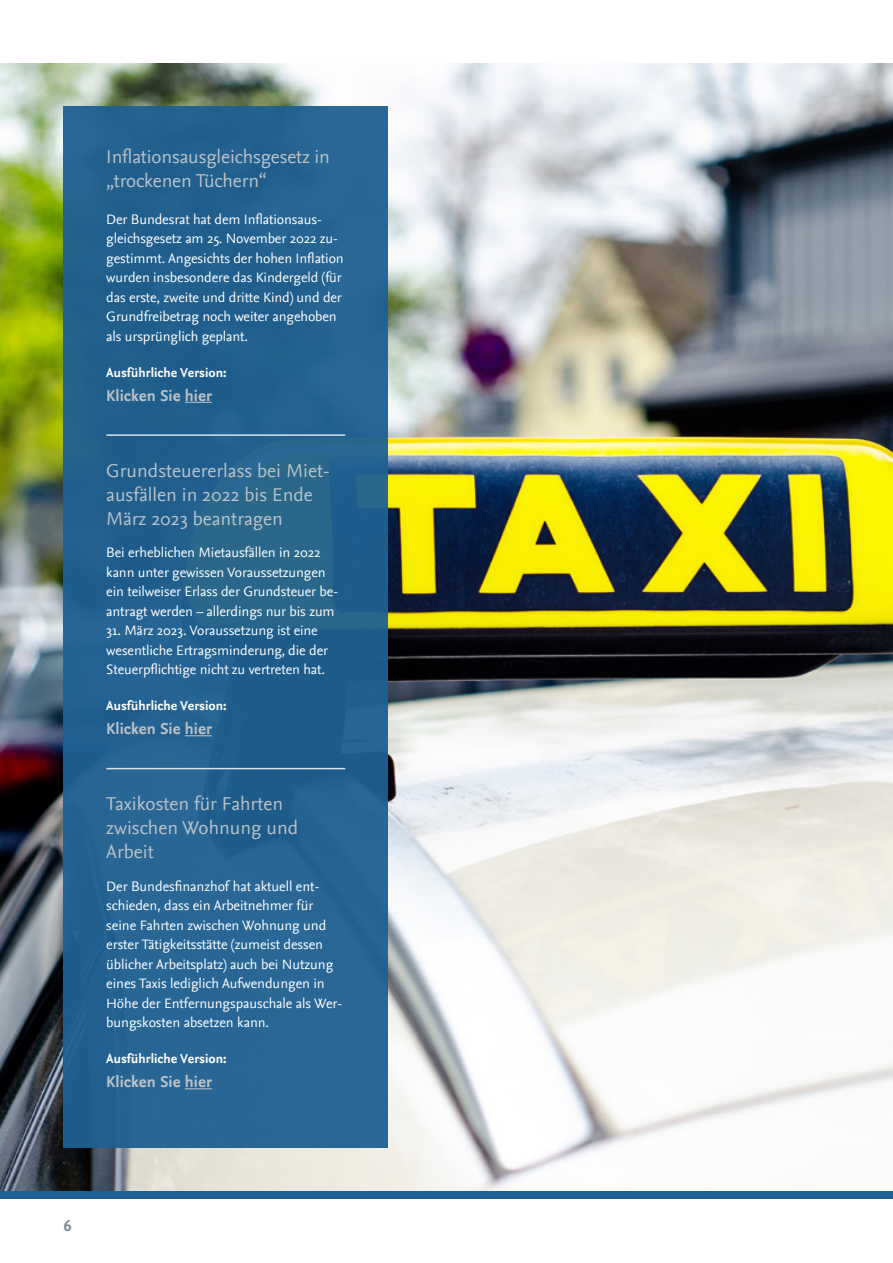
<style>
.page{position:relative;width:893px;height:1263px;background:#fff}
.page>*{position:absolute;margin:0;border:0;box-sizing:border-box;transform-origin:0 0}
.t1{font:19.5px/24px "Nexus Sans OT";color:#bbc2c7}
.t2{font:700 16.5px "Nexus Sans OT";color:#bbc2c7}
.t3{font:700 16.5px "Nexus Sans OT";color:#808d95}
.t4{font:14.25px/19.5px "Nexus Sans OT";letter-spacing:-.01em;color:#fff}
.t5{font:700 13.5px "Nexus Sans OT";color:#fff}
</style>
<div class="page">
<div style="left:0;top:1191px;width:893px;height:8px;background:#1f6092"></div>
<img style="left:0;top:64px;width:893px;height:1127px">
<div style="left:64px;top:106px;width:324px;height:1042px;background:#1f6092"></div>
<svg style="left:185px;top:402px;width:27px;height:1px"></svg>
<hr style="left:106px;top:434px;width:239px;height:2px;background:#dcdfe3">
<svg style="left:185px;top:735px;width:27px;height:1px"></svg>
<hr style="left:106px;top:768px;width:239px;height:1px;background:#dcdfe3">
<svg style="left:185px;top:1088px;width:27px;height:1px"></svg>
<h1 class="t1" style="left:106px;top:145px;width:225px">Inflationsausgleichsgesetz in „trockenen Tüchern“</h1>
<p class="t4" style="left:106px;top:210px;width:239px">Der Bundesrat hat dem Inflationsaus&shy;gleichsgesetz am 25. November 2022 zu&shy;gestimmt. Angesichts der hohen Inflation wurden insbesondere das Kindergeld (für das erste, zweite und dritte Kind) und der Grundfreibetrag noch weiter angehoben als ursprünglich geplant.</p>
<p class="t5" style="left:106px;top:365px;width:122px">Ausführliche Version:</p>
<p class="t2" style="left:106px;top:386px;width:107px">Klicken Sie hier</p>
<h1 class="t1" style="left:106px;top:459px;width:225px">Grundsteuererlass bei Miet&shy;ausfällen in 2022 bis Ende<br>März 2023 beantragen</h1>
<p class="t4" style="left:106px;top:543px;width:234px">Bei erheblichen Mietausfällen in 2022 kann unter gewissen Voraussetzungen ein teilweiser Erlass der Grundsteuer be&shy;antragt werden – allerdings nur bis zum</p>
<p class="t4" style="left:106px;top:621px;width:223px">31. März 2023. Voraussetzung ist eine wesentliche Ertragsminderung, die der<br>Steuerpflichtige nicht zu vertreten hat.</p>
<p class="t5" style="left:106px;top:698px;width:122px">Ausführliche Version:</p>
<p class="t2" style="left:106px;top:719px;width:107px">Klicken Sie hier</p>
<h1 class="t1" style="left:106px;top:793px;width:194px">Taxikosten für Fahrten zwischen Wohnung und<br>Arbeit</h1>
<p class="t4" style="left:106px;top:877px;width:238px">Der Bundesfinanzhof hat aktuell ent&shy;schieden, dass ein Arbeitnehmer für seine Fahrten zwischen Wohnung und erster Tätigkeitsstätte (zumeist dessen üblicher Arbeitsplatz) auch bei Nutzung eines Taxis lediglich Aufwendungen in Höhe der Entfernungspauschale als Wer&shy;bungskosten absetzen kann.</p>
<p class="t5" style="left:106px;top:1051px;width:122px">Ausführliche Version:</p>
<p class="t2" style="left:106px;top:1072px;width:107px">Klicken Sie hier</p>
<p class="t3" style="left:64px;top:1216px;width:9px">6</p>
</div>
